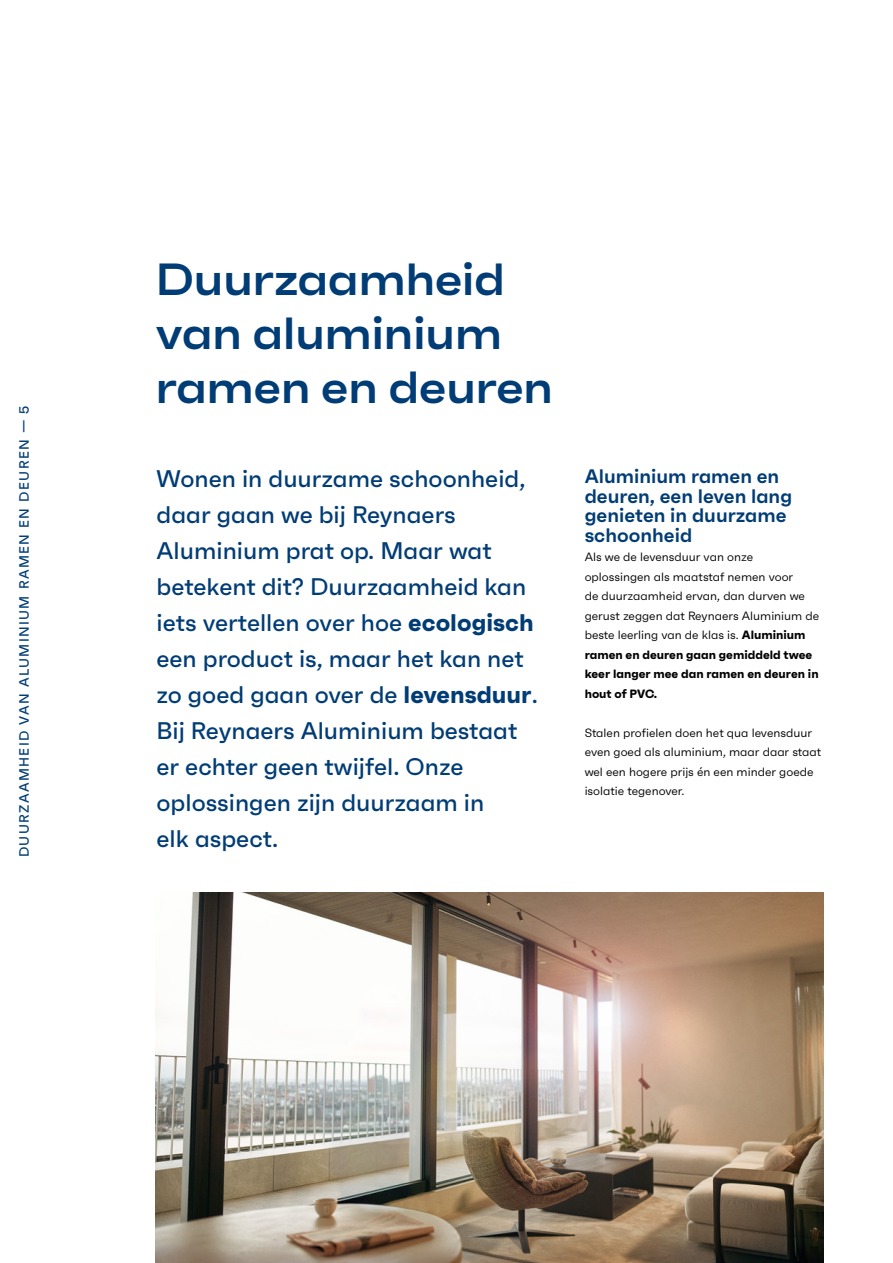
<style>
.page{position:relative;width:893px;height:1263px;background:#fff}
.page>*{position:absolute;margin:0;border:0;box-sizing:border-box;transform-origin:0 0}
.t1{font:600 expanded 45px/54px "Faktum";color:#003c75}
.t2{font:500 24px/36px "Faktum";color:#003c75}
.t3{font:600 19.5px/19.5px "Faktum";color:#003c75}
.t4{font:500 13.5px "Faktum";letter-spacing:.1em;color:#003c75}
.t5{font:12px/19.5px "Faktum";color:#000}
.s1{font-weight:700}
</style>
<div class="page">
<img style="left:156px;top:893px;width:667px;height:370px">
<p class="t4" style="left:16px;top:857px;width:453px;rotate:-90deg">DUURZAAMHEID VAN ALUMINIUM RAMEN EN DEUREN — 5</p>
<h1 class="t1" style="left:156px;top:252px;width:399px">Duurzaamheid van aluminium ramen en deuren</h1>
<p class="t2" style="left:156px;top:460px;width:383px">Wonen in duurzame schoonheid, daar gaan we bij Reynaers<br>Aluminium prat op. Maar wat betekent dit? Duurzaamheid kan iets vertellen over hoe <span class="s1">ecologisch </span>een product is, maar het kan net zo goed gaan over de <span class="s1">levensduur</span>.<br>Bij Reynaers Aluminium bestaat er echter geen twijfel. Onze oplossingen zijn duurzaam in<br>elk aspect.</p>
<h3 class="t3" style="left:585px;top:466px;width:209px">Aluminium ramen en deuren, een leven lang genieten in duurzame schoonheid</h3>
<p class="t5" style="left:585px;top:547px;width:236px">Als we de levensduur van onze oplossingen als maatstaf nemen voor<br>de duurzaamheid ervan, dan durven we gerust zeggen dat Reynaers Aluminium de beste leerling van de klas is. <span class="s1">Aluminium ramen en deuren gaan gemiddeld twee keer langer mee dan ramen en deuren in hout of PVC.</span></p>
<p class="t5" style="left:585px;top:722px;width:238px">Stalen profielen doen het qua levensduur even goed als aluminium, maar daar staat wel een hogere prijs én een minder goede isolatie tegenover.</p>
</div>
